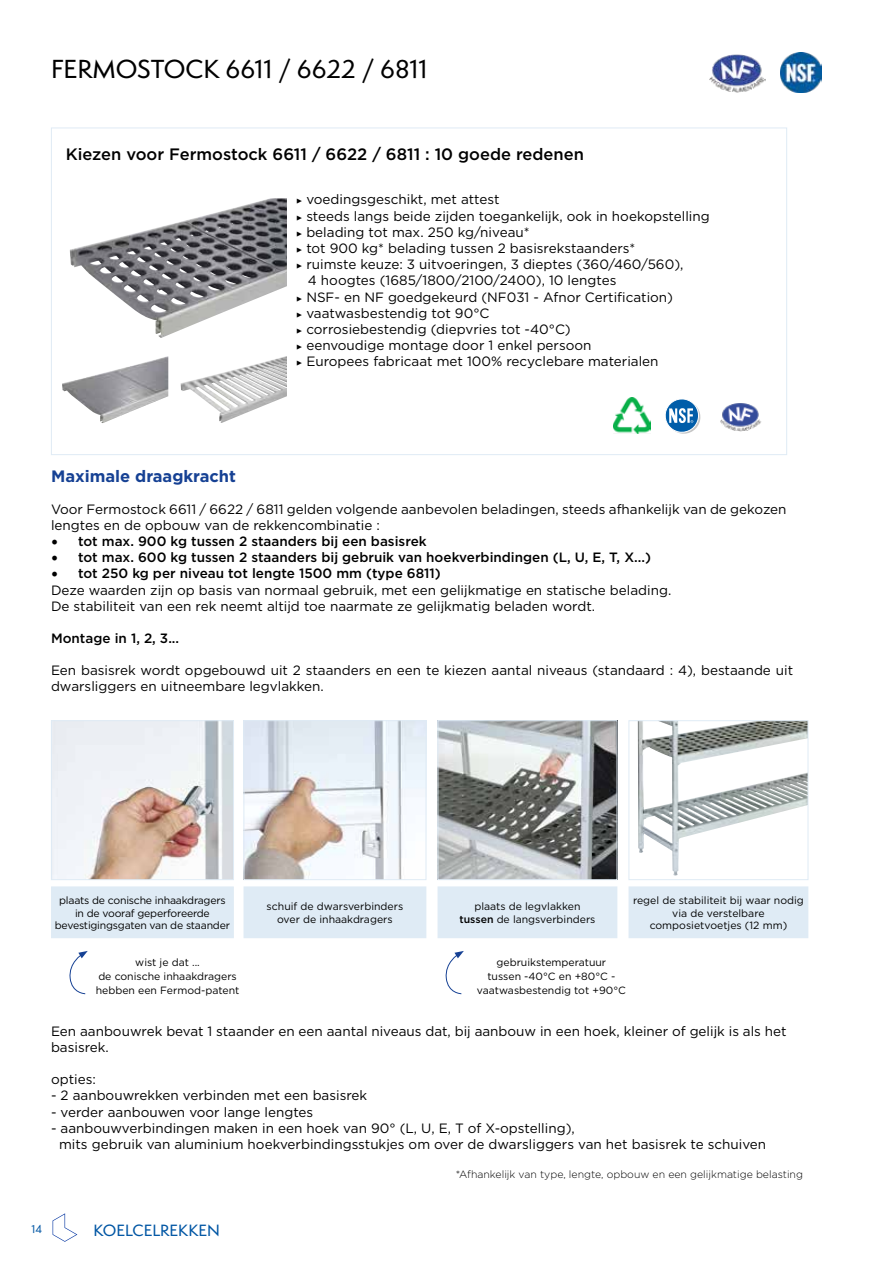
<style>
.page{position:relative;width:893px;height:1263px;background:#fff}
.page>*{position:absolute;margin:0;border:0;box-sizing:border-box;transform-origin:0 0}
.t1{font:500 24px "Semplicita Pro";color:#000}
.t2{font:500 16.5px "Gotham";color:#000}
.t3{font:700 16.5px "Gotham";color:#164194}
.t4{font:500 15px "Semplicita Pro";color:#0056a4}
.t5{font:13.5px/16.2px "Gotham";color:#000}
.t6{font:500 13.5px "Gotham";color:#000}
.t7{font:10.5px/12.6px "Gotham";color:#000;text-align:center}
.t8{font:10.5px/12.6px "Gotham";letter-spacing:-.02em;color:#000;text-align:center}
.t9{font:300 10.5px "Gotham";color:#000}
.t10{font:500 10.5px "Semplicita Pro";color:#0056a4}
.s1{font-family:"Modern Pictograms";font-size:12px}
.s2{font-family:"Minion Pro";font-size:18px}
.s3{font-family:"Minion Pro";font-weight:500;font-size:18px}
.s4{font-weight:500}
</style>
<div class="page">
<svg style="left:53px;top:1213px;width:24px;height:29px"></svg>
<img style="left:70px;top:198px;width:217px;height:140px">
<img style="left:53px;top:722px;width:179px;height:156px">
<div style="left:51px;top:720px;width:183px;height:160px;border:1px solid #dfebf5"></div>
<img style="left:246px;top:722px;width:178px;height:156px">
<div style="left:244px;top:720px;width:182px;height:160px;border:1px solid #dfebf5"></div>
<img style="left:439px;top:722px;width:176px;height:156px">
<div style="left:437px;top:720px;width:180px;height:160px;border:1px solid #dfebf5"></div>
<img style="left:638px;top:722px;width:168px;height:153px">
<div style="left:628px;top:720px;width:180px;height:160px;border:1px solid #dfebf5"></div>
<div style="left:51px;top:886px;width:183px;height:52px;background:#dfebf5;border:2px solid #dfebf5"></div>
<div style="left:244px;top:886px;width:182px;height:52px;background:#dfebf5;border:2px solid #dfebf5"></div>
<div style="left:437px;top:886px;width:180px;height:52px;background:#dfebf5;border:2px solid #dfebf5"></div>
<div style="left:628px;top:886px;width:180px;height:52px;background:#dfebf5;border:2px solid #dfebf5"></div>
<svg style="left:69px;top:951px;width:19px;height:43px"></svg>
<svg style="left:445px;top:951px;width:19px;height:43px"></svg>
<img style="left:781px;top:52px;width:40px;height:40px">
<img style="left:709px;top:54px;width:56px;height:39px">
<img style="left:720px;top:403px;width:41px;height:29px">
<svg style="left:665px;top:399px;width:36px;height:35px"></svg>
<img style="left:613px;top:398px;width:37px;height:36px">
<img style="left:62px;top:356px;width:106px;height:67px">
<img style="left:181px;top:356px;width:106px;height:67px">
<h1 class="t1" style="left:51px;top:52px;width:378px">FERMOSTOCK 6611 / 6622 / 6811</h1>
<p class="t2" style="left:66px;top:143px;width:520px">Kiezen voor Fermostock 6611 / 6622 / 6811 : 10 goede redenen</p>
<p class="t5" style="left:296px;top:191px;width:205px"><span class="s1">&gt;</span> voedingsgeschikt, met attest</p>
<p class="t5" style="left:296px;top:207px;width:416px"><span class="s1">&gt;</span> steeds langs beide zijden toegankelijk, ook in hoekopstelling</p>
<p class="t5" style="left:296px;top:224px;width:235px"><span class="s1">&gt;</span> belading tot max. 250 kg/niveau*</p>
<p class="t5" style="left:296px;top:240px;width:341px"><span class="s1">&gt;</span> tot 900 kg* belading tussen 2 basisrekstaanders*</p>
<p class="t5" style="left:296px;top:256px;width:389px"><span class="s1">&gt;</span> ruimste keuze: 3 uitvoeringen, 3 dieptes (360/460/560),</p>
<p class="t5" style="left:308px;top:272px;width:310px">4 hoogtes (1685/1800/2100/2400), 10 lengtes</p>
<p class="t5" style="left:296px;top:288px;width:379px"><span class="s1">&gt;</span> NSF- en NF goedgekeurd (NF031 - Afnor Certification)</p>
<p class="t5" style="left:296px;top:305px;width:195px"><span class="s1">&gt;</span> vaatwasbestendig tot 90°C</p>
<p class="t5" style="left:296px;top:321px;width:277px"><span class="s1">&gt;</span> corrosiebestendig (diepvries tot -40°C)</p>
<p class="t5" style="left:296px;top:337px;width:297px"><span class="s1">&gt;</span> eenvoudige montage door 1 enkel persoon</p>
<p class="t5" style="left:296px;top:353px;width:364px"><span class="s1">&gt;</span> Europees fabricaat met 100% recyclebare materialen</p>
<p class="t3" style="left:51px;top:465px;width:187px">Maximale draagkracht</p>
<p class="t5" style="left:51px;top:500px;width:737px">Voor Fermostock 6611 / 6622 / 6811 gelden volgende aanbevolen beladingen, steeds afhankelijk van de gekozen lengtes en de opbouw van de rekkencombinatie :</p>
<p class="t6" style="left:51px;top:532px;width:377px"><span class="s2">•</span> tot max. 900 kg tussen 2 staanders bij een basisrek</p>
<p class="t6" style="left:51px;top:549px;width:601px"><span class="s2">•</span> tot max. 600 kg tussen 2 staanders bij gebruik van hoekverbindingen (L, U, E, T, X...)</p>
<p class="t5" style="left:51px;top:565px;width:622px"><span class="s3">•</span> <span class="s4">tot 250 kg per niveau tot lengte 1500 mm (type 6811)<br></span>Deze waarden zijn op basis van normaal gebruik, met een gelijkmatige en statische belading.<br>De stabiliteit van een rek neemt altijd toe naarmate ze gelijkmatig beladen wordt.</p>
<p class="t6" style="left:51px;top:629px;width:130px">Montage in 1, 2, 3...</p>
<p class="t5" style="left:51px;top:662px;width:744px">Een basisrek wordt opgebouwd uit 2 staanders en een te kiezen aantal niveaus (standaard : 4), bestaande uit dwarsliggers en uitneembare legvlakken.</p>
<p class="t8" style="left:55px;top:894px;width:177px">plaats de conische inhaakdragers in de vooraf geperforeerde bevestigingsgaten van de staander</p>
<p class="t7" style="left:267px;top:900px;width:138px">schuif de dwarsverbinders over de inhaakdragers</p>
<p class="t7" style="left:459px;top:900px;width:138px">plaats de legvlakken <span class="s4">tussen</span> de langsverbinders</p>
<p class="t7" style="left:633px;top:894px;width:172px">regel de stabiliteit bij waar nodig via de verstelbare composietvoetjes (12 mm)</p>
<p class="t7" style="left:96px;top:954px;width:145px;line-height:14.4px">wist je dat ...<br>de conische inhaakdragers hebben een Fermod-patent</p>
<p class="t7" style="left:477px;top:954px;width:151px;line-height:14.4px">gebruikstemperatuur<br>tussen -40°C en +80°C - vaatwasbestendig tot +90°C</p>
<p class="t5" style="left:51px;top:1022px;width:737px">Een aanbouwrek bevat 1 staander en een aantal niveaus dat, bij aanbouw in een hoek, kleiner of gelijk is als het basisrek.</p>
<p class="t5" style="left:51px;top:1071px;width:46px">opties:</p>
<p class="t5" style="left:51px;top:1087px;width:318px">- 2 aanbouwrekken verbinden met een basisrek</p>
<p class="t5" style="left:51px;top:1103px;width:264px">- verder aanbouwen voor lange lengtes</p>
<p class="t5" style="left:59px;top:1120px;width:709px;text-indent:-8px">- aanbouwverbindingen maken in een hoek van 90° (L, U, E, T of X-opstelling),<br>mits gebruik van aluminium hoekverbindingsstukjes om over de dwarsliggers van het basisrek te schuiven</p>
<p class="t10" style="left:32px;top:1222px;width:12px">14</p>
<p class="t4" style="left:94px;top:1220px;width:128px">KOELCELREKKEN</p>
<p class="t9" style="left:456px;top:1167px;width:349px">*Afhankelijk van type, lengte, opbouw en een gelijkmatige belasting</p>
</div>
